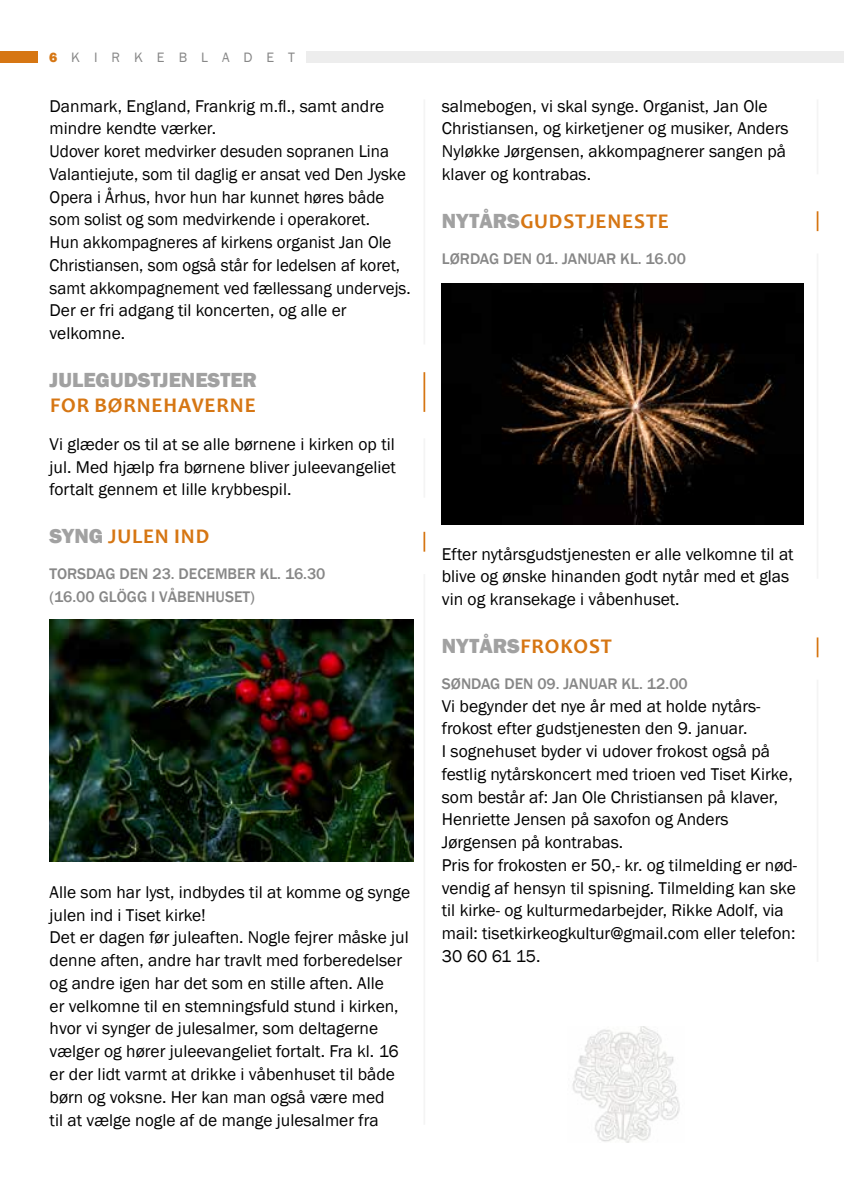
<style>
.page{position:relative;width:844px;height:1191px;background:#fff}
.page>*{position:absolute;margin:0;border:0;box-sizing:border-box;transform-origin:0 0}
.t1{font:700 21px "Candara";letter-spacing:.04em;color:#d67613}
.t2{font:800 21px "Franklin Gothic";color:#a1a1a1}
.t3{font:17.5px/22.8px "Franklin Gothic";color:#000}
.t4{font:500 15.75px/22.8px "Franklin Gothic";color:#878787}
.t5{font:14px "Franklin Gothic";letter-spacing:1em;color:#878787}
.s1{font-weight:800;color:#d67613}
.s2{font-family:"Franklin Gothic";font-weight:800;color:#a1a1a1}
</style>
<div class="page">
<div style="left:306px;top:51px;width:537px;height:11px;background:#ededed"></div>
<div style="left:0;top:51px;width:38px;height:11px;background:#d67613"></div>
<hr style="left:423px;top:99px;width:2px;height:245px;background:#f4f4f4">
<hr style="left:816px;top:99px;width:2px;height:75px;background:#f4f4f4">
<hr style="left:423px;top:574px;width:2px;height:550px;background:#f4f4f4">
<hr style="left:816px;top:253px;width:2px;height:326px;background:#f4f4f4">
<hr style="left:816px;top:679px;width:2px;height:283px;background:#f4f4f4">
<svg style="left:423px;top:532px;width:2px;height:19px"></svg>
<hr style="left:816px;top:211px;width:2px;height:20px;background:#d67613">
<hr style="left:816px;top:637px;width:2px;height:20px;background:#d67613">
<hr style="left:423px;top:438px;width:2px;height:59px;background:#f4f4f4">
<hr style="left:423px;top:372px;width:2px;height:40px;background:#d67613">
<img style="left:572px;top:1026px;width:108px;height:116px">
<img style="left:50px;top:619px;width:363px;height:242px">
<img style="left:441px;top:284px;width:362px;height:241px">
<p class="t5" style="left:49px;top:49px;width:247px"><span class="s1">6</span>KIRKEBLADET</p>
<p class="t3" style="left:50px;top:95px;width:362px">Danmark, England, Frankrig m.fl., samt andre mindre kendte værker.<br>Udover koret medvirker desuden sopranen Lina Valantiejute, som til daglig er ansat ved Den Jyske Opera i Århus, hvor hun har kunnet høres både som solist og som medvirkende i operakoret.<br>Hun akkompagneres af kirkens organist Jan Ole Christiansen, som også står for ledelsen af koret, samt akkompagnement ved fællessang undervejs.<br>Der er fri adgang til koncerten, og alle er velkomne.</p>
<p class="t2" style="left:50px;top:366px;width:209px">JULEGUDSTJENESTER</p>
<p class="t1" style="left:50px;top:392px;width:207px">FOR BØRNEHAVERNE</p>
<p class="t3" style="left:50px;top:433px;width:348px;text-align:justify">Vi glæder os til at se alle børnene i kirken op til jul. Med hjælp fra børnene bliver juleevangeliet fortalt gennem et lille krybbespil.</p>
<p class="t1" style="left:50px;top:523px;width:161px"><span class="s2">SYNG</span> JULEN IND</p>
<p class="t4" style="left:50px;top:563px;width:277px">TORSDAG DEN 23. DECEMBER KL. 16.30 (16.00 GLÖGG I VÅBENHUSET)</p>
<p class="t3" style="left:50px;top:881px;width:362px">Alle som har lyst, indbydes til at komme og synge julen ind i Tiset kirke!<br>Det er dagen før juleaften. Nogle fejrer måske jul denne aften, andre har travlt med forberedelser og andre igen har det som en stille aften. Alle<br>er velkomne til en stemningsfuld stund i kirken, hvor vi synger de julesalmer, som deltagerne vælger og hører juleevangeliet fortalt. Fra kl. 16 er der lidt varmt at drikke i våbenhuset til både børn og voksne. Her kan man også være med<br>til at vælge nogle af de mange julesalmer fra</p>
<p class="t3" style="left:442px;top:95px;width:348px">salmebogen, vi skal synge. Organist, Jan Ole Christiansen, og kirketjener og musiker, Anders Nyløkke Jørgensen, akkompagnerer sangen på klaver og kontrabas.</p>
<p class="t1" style="left:441px;top:208px;width:228px"><span class="s2">NYTÅRS</span>GUDSTJENESTE</p>
<p class="t4" style="left:441px;top:247px;width:246px">LØRDAG DEN 01. JANUAR KL. 16.00</p>
<p class="t3" style="left:441px;top:542px;width:353px">Efter nytårsgudstjenesten er alle velkomne til at blive og ønske hinanden godt nytår med et glas vin og kransekage i våbenhuset.</p>
<p class="t1" style="left:441px;top:633px;width:171px"><span class="s2">NYTÅRS</span>FROKOST</p>
<p class="t4" style="left:441px;top:672px;width:247px">SØNDAG DEN 09. JANUAR KL. 12.00</p>
<p class="t3" style="left:441px;top:695px;width:357px">Vi begynder det nye år med at holde nytårs&shy;frokost efter gudstjenesten den 9. januar.<br>I sognehuset byder vi udover frokost også på festlig nytårskoncert med trioen ved Tiset Kirke, som består af: Jan Ole Christiansen på klaver, Henriette Jensen på saxofon og Anders Jørgensen på kontrabas.<br>Pris for frokosten er 50,- kr. og tilmelding er nød&shy;vendig af hensyn til spisning. Tilmelding kan ske til kirke- og kulturmedarbejder, Rikke Adolf, via mail: tisetkirkeogkultur@gmail.com eller telefon:<br>30 60 61 15.</p>
</div>
